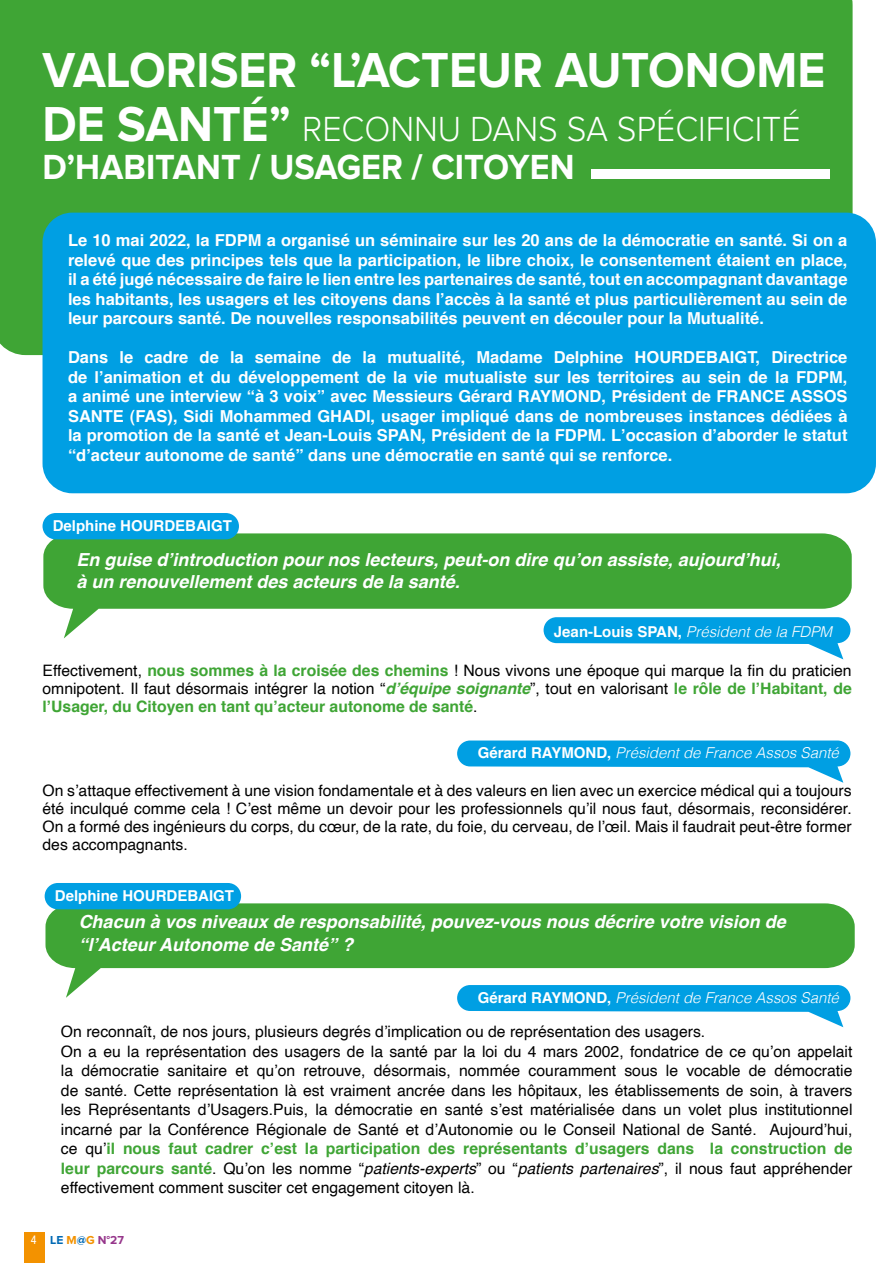
<style>
.page{position:relative;width:893px;height:1263px;background:#fff}
.page>*{position:absolute;margin:0;border:0;box-sizing:border-box;transform-origin:0 0}
.t1{font:700 50.85px "Proxima Nova";color:#fff;scale:.94 1}
.t2{font:700 36.15px/38.8px "Proxima Nova";color:#fff;scale:.94 1}
.t3{font:italic 700 18px/22.5px "Helvetica";color:#fff}
.t4{font:700 16.5px/19.5px "Helvetica";color:#fff;text-align:justify}
.t5{font:15.75px/19.5px "Helvetica";color:#000;text-align:justify}
.t6{font:italic 300 15px "Helvetica";color:#fff}
.t7{font:700 15px "Helvetica";color:#fff}
.t8{font:700 12px "Proxima Nova";color:#96368b}
.s1{font-size:50.85px}
.s2{font-weight:300}
.s3{font-weight:700;font-style:normal}
.s4{font-weight:700;color:#3fa535}
.s5{font-weight:700;font-style:italic;color:#3fa535}
.s6{font-style:italic}
.s7{font-family:"Helvetica Neue";font-weight:400;font-stretch:condensed;color:#fff}
.s8{color:#0069b4}
.s9{color:#f39200}
</style>
<div class="page">
<div style="left:24px;top:1231px;width:21px;height:32px;background:#f39200"></div>
<div style="left:457px;top:740px;width:393px;height:26px;background:#009fe3;border-radius:13px"></div>
<div style="left:457px;top:985px;width:393px;height:26px;background:#009fe3;border-radius:13px"></div>
<div style="left:0;top:0;width:853px;height:355px;background:#3fa535"></div>
<div style="left:24px;top:140px;width:151px;height:9px;background:#3fa535"></div>
<div style="left:43px;top:213px;width:833px;height:280px;background:#009fe3;border-radius:30px"></div>
<svg style="left:43px;top:533px;width:809px;height:105px;fill:#3fa535"></svg>
<div style="left:43px;top:513px;width:196px;height:26px;background:#009fe3;border-radius:13px"></div>
<div style="left:591px;top:169px;width:238px;height:10px;background:#fff"></div>
<svg style="left:45px;top:903px;width:810px;height:95px;fill:#3fa535"></svg>
<div style="left:45px;top:883px;width:196px;height:26px;background:#009fe3;border-radius:13px"></div>
<div style="left:544px;top:617px;width:306px;height:26px;background:#009fe3;border-radius:13px"></div>
<h1 class="t1" style="left:43px;top:47px;width:834px">VALORISER “L’ACTEUR AUTONOME</h1>
<h2 class="t2" style="left:43px;top:111px;width:808px"><span class="s1">DE SANTÉ”</span> <span class="s2">RECONNU DANS SA SPÉCIFICITÉ<br></span>D’HABITANT / USAGER / CITOYEN</h2>
<p class="t4" style="left:68px;top:231px;width:781px">Le 10 mai 2022, la FDPM a organisé un séminaire sur les 20 ans de la démocratie en santé. Si on a relevé que des principes tels que la participation, le libre choix, le consentement étaient en place, il a été jugé nécessaire de faire le lien entre les partenaires de santé, tout en accompagnant davantage les habitants, les usagers et les citoyens dans l’accès à la santé et plus particulièrement au sein de leur parcours santé. De nouvelles responsabilités peuvent en découler pour la Mutualité.</p>
<p class="t4" style="left:68px;top:348px;width:781px">Dans le cadre de la semaine de la mutualité, Madame Delphine HOURDEBAIGT, Directrice de l’animation et du développement de la vie mutualiste sur les territoires au sein de la FDPM, a animé une interview “à 3 voix” avec Messieurs Gérard RAYMOND, Président de FRANCE ASSOS SANTE (FAS), Sidi Mohammed GHADI, usager impliqué dans de nombreuses instances dédiées à la promotion de la santé et Jean-Louis SPAN, Président de la FDPM. L’occasion d’aborder le statut “d’acteur autonome de santé” dans une démocratie en santé qui se renforce.</p>
<p class="t7" style="left:53px;top:514px;width:181px">Delphine HOURDEBAIGT</p>
<p class="t3" style="left:77px;top:548px;width:706px">En guise d’introduction pour nos lecteurs, peut-on dire qu’on assiste, aujourd’hui, à un renouvellement des acteurs de la santé.</p>
<p class="t6" style="left:554px;top:619px;width:280px"><span class="s3">Jean-Louis SPAN,</span> Président de la FDPM</p>
<p class="t5" style="left:43px;top:662px;width:811px;line-height:18px">Effectivement, <span class="s4">nous sommes à la croisée des chemins</span> ! Nous vivons une époque qui marque la fin du praticien omnipotent. Il faut désormais intégrer la notion “<span class="s5">d’équipe soignante</span>”, tout en valorisant <span class="s4">le rôle de l’Habitant, de l’Usager, du Citoyen en tant qu’acteur autonome de santé</span>.</p>
<p class="t6" style="left:478px;top:740px;width:363px"><span class="s3">Gérard RAYMOND,</span> Président de France Assos Santé</p>
<p class="t5" style="left:43px;top:782px;width:811px;line-height:18px">On s’attaque effectivement à une vision fondamentale et à des valeurs en lien avec un exercice médical qui a toujours été inculqué comme cela ! C’est même un devoir pour les professionnels qu’il nous faut, désormais, reconsidérer.<br>On a formé des ingénieurs du corps, du cœur, de la rate, du foie, du cerveau, de l’œil. Mais il faudrait peut-être former des accompagnants.</p>
<p class="t7" style="left:55px;top:884px;width:181px">Delphine HOURDEBAIGT</p>
<p class="t3" style="left:79px;top:911px;width:709px">Chacun à vos niveaux de responsabilité, pouvez-vous nous décrire votre vision de “l’Acteur Autonome de Santé” ?</p>
<p class="t6" style="left:478px;top:984px;width:363px"><span class="s3">Gérard RAYMOND,</span> Président de France Assos Santé</p>
<p class="t5" style="left:61px;top:1022px;width:793px;text-align:left">On reconnaît, de nos jours, plusieurs degrés d’implication ou de représentation des usagers.<br>On a eu la représentation des usagers de la santé par la loi du 4 mars 2002, fondatrice de ce qu’on appelait la démocratie sanitaire et qu’on retrouve, désormais, nommée couramment sous le vocable de démocratie de santé. Cette représentation là est vraiment ancrée dans les hôpitaux, les établissements de soin, à travers les Représentants d’Usagers.Puis, la démocratie en santé s’est matérialisée dans un volet plus institutionnel incarné par la Conférence Régionale de Santé et d’Autonomie ou le Conseil National de Santé. Aujourd’hui, ce qu’<span class="s4">il nous faut cadrer c’est la participation des représentants d’usagers dans la construction de leur parcours santé</span>. Qu’on les nomme “<span class="s6">patients-experts</span>” ou “<span class="s6">patients partenaires</span>”, il nous faut appréhender effectivement comment susciter cet engagement citoyen là.</p>
<p class="t8" style="left:31px;top:1235px;width:95px"><span class="s7">4</span> <span class="s8">LE</span> <span class="s9">M</span><span class="s8">@</span><span class="s9">G</span> N°27</p>
</div>
